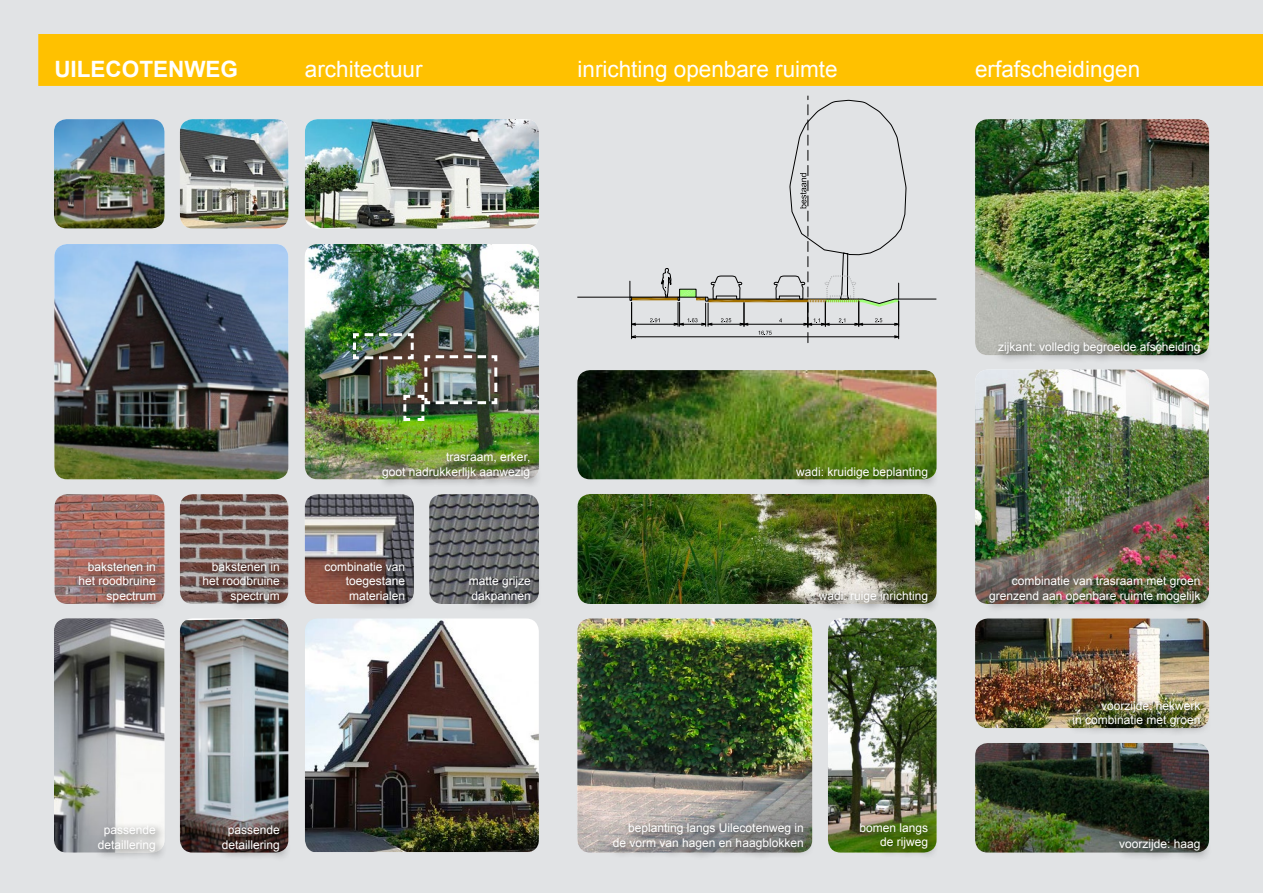
<style>
.page{position:relative;width:1263px;height:893px;background:#e1e3e5}
.page>*{position:absolute;margin:0;border:0;box-sizing:border-box;transform-origin:0 0}
.t1{font:22.5px "Arial";color:#fff}
.t2{font:700 22.5px "Arial";color:#fff}
.t3{font:12px/14.4px "Arial";color:#fff;text-align:right}
</style>
<div class="page">
<div style="left:38px;top:34px;width:1225px;height:52px;background:#ffc100"></div>
<img style="left:180px;top:119px;width:108px;height:109px">
<img style="left:54px;top:119px;width:110px;height:109px">
<hr style="left:577px;top:297px;width:55px;height:1px;background:#000">
<hr style="left:899px;top:299px;width:37px;height:1px;background:#000">
<svg style="left:625px;top:96px;width:282px;height:247px"></svg>
<img style="left:577px;top:370px;width:360px;height:109px">
<img style="left:54px;top:494px;width:110px;height:110px">
<img style="left:180px;top:494px;width:108px;height:110px">
<img style="left:305px;top:494px;width:109px;height:110px">
<img style="left:429px;top:494px;width:110px;height:110px">
<img style="left:577px;top:494px;width:360px;height:110px">
<img style="left:577px;top:618px;width:235px;height:235px">
<img style="left:305px;top:244px;width:234px;height:235px">
<img style="left:305px;top:119px;width:234px;height:109px">
<img style="left:54px;top:244px;width:234px;height:235px">
<img style="left:975px;top:370px;width:234px;height:234px">
<img style="left:975px;top:119px;width:234px;height:236px">
<img style="left:975px;top:743px;width:234px;height:110px">
<img style="left:975px;top:618px;width:234px;height:110px">
<img style="left:305px;top:618px;width:234px;height:234px">
<img style="left:54px;top:618px;width:110px;height:235px">
<img style="left:180px;top:619px;width:108px;height:234px">
<div style="left:217px;top:821px;width:74px;height:41px;background:#000;opacity:.75"></div>
<div style="left:93px;top:821px;width:74px;height:41px;background:#000;opacity:.75"></div>
<img style="left:828px;top:618px;width:109px;height:235px">
<div style="left:377px;top:448px;width:164px;height:41px;background:#000;opacity:.75"></div>
<div style="left:319px;top:557px;width:97px;height:54px;background:#000;opacity:.75"></div>
<div style="left:464px;top:571px;width:78px;height:42px;background:#000;opacity:.75"></div>
<div style="left:73px;top:557px;width:94px;height:56px;background:#000;opacity:.75"></div>
<div style="left:197px;top:557px;width:94px;height:56px;background:#000;opacity:.75"></div>
<div style="left:814px;top:586px;width:125px;height:28px;background:#000;opacity:.75"></div>
<div style="left:608px;top:818px;width:207px;height:42px;background:#000;opacity:.75"></div>
<div style="left:993px;top:337px;width:218px;height:28px;background:#000;opacity:.75"></div>
<div style="left:1114px;top:834px;width:97px;height:28px;background:#000;opacity:.75"></div>
<div style="left:1067px;top:695px;width:144px;height:43px;background:#000;opacity:.75"></div>
<div style="left:791px;top:461px;width:148px;height:28px;background:#000;opacity:.75"></div>
<div style="left:854px;top:818px;width:85px;height:42px;background:#000;opacity:.75"></div>
<div style="left:984px;top:572px;width:228px;height:41px;background:#000;opacity:.75"></div>
<img style="left:351px;top:332px;width:148px;height:90px">
<h1 class="t2" style="left:54px;top:54px;width:185px">UILECOTENWEG</h1>
<h1 class="t1" style="left:305px;top:54px;width:119px">architectuur</h1>
<h1 class="t1" style="left:577px;top:54px;width:262px">inrichting openbare ruimte</h1>
<h1 class="t1" style="left:975px;top:54px;width:167px">erfafscheidingen</h1>
<p class="t3" style="left:998px;top:340px;width:204px">zijkant: volledig begroeide afscheiding</p>
<p class="t3" style="left:382px;top:450px;width:150px">trasraam, erker,<br>goot nadrukkerlijk aanwezig</p>
<p class="t3" style="left:796px;top:464px;width:134px">wadi: kruidige beplanting</p>
<p class="t3" style="left:79px;top:560px;width:79px">bakstenen in het roodbruine spectrum</p>
<p class="t3" style="left:202px;top:560px;width:79px">bakstenen in het roodbruine spectrum</p>
<p class="t3" style="left:346px;top:560px;width:61px;text-align:justify;text-indent:-21px">combinatie van toegestane materialen</p>
<p class="t3" style="left:469px;top:574px;width:64px;text-align:left">matte grijze dakpannen</p>
<p class="t3" style="left:819px;top:588px;width:111px">wadi: ruige inrichting</p>
<p class="t3" style="left:989px;top:574px;width:213px">combinatie van trasraam met groen grenzend aan openbare ruimte mogelijk</p>
<p class="t3" style="left:1072px;top:698px;width:130px">voorzijde: hekwerk<br>in combinatie met groen</p>
<p class="t3" style="left:98px;top:823px;width:60px;text-align:center">passende detaillering</p>
<p class="t3" style="left:222px;top:823px;width:60px;text-align:center">passende detaillering</p>
<p class="t3" style="left:613px;top:821px;width:192px">beplanting langs Uilecotenweg in de vorm van hagen en haagblokken</p>
<p class="t3" style="left:859px;top:820px;width:70px">bomen langs de rijweg</p>
<p class="t3" style="left:1119px;top:837px;width:83px">voorzijde: haag</p>
</div>
